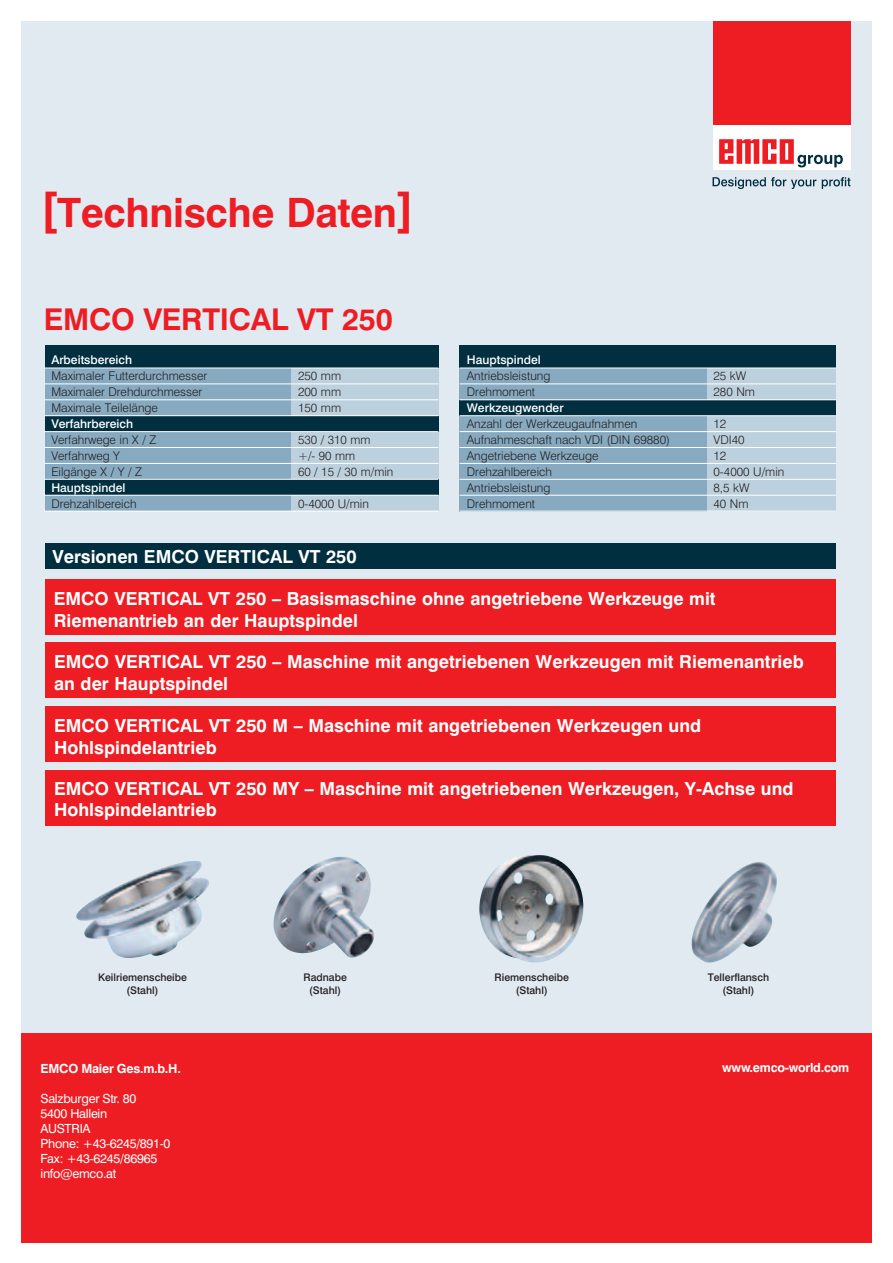
<style>
.page{position:relative;width:893px;height:1263px;background:#fff}
.page>*{position:absolute;margin:0;border:0;box-sizing:border-box;transform-origin:0 0}
.t1{font:700 40.5px "Swiss 721 BT";letter-spacing:-.01em;color:#ee1d23}
.t2{font:700 30px "Swiss 721 BT";letter-spacing:-.01em;color:#ee1d23}
.t3{font:700 18px/21.6px "Swiss 721 BT";color:#fff}
.t4{font:12.6px/15.1px "Swiss 721 BT";letter-spacing:-.02em;color:#fff}
.t5{font:700 12.6px "Swiss 721 BT";letter-spacing:-.02em;color:#fff}
.t6{font:300 12px "Swiss 721 BT";color:#231f20}
.t7{font:500 12px "Swiss 721 BT";color:#fff}
.t8{font:500 10.5px/13.5px "Swiss 721 BT";color:#231f20;text-align:center}
.s1{font-size:45px}
</style>
<div class="page">
<div style="left:21px;top:21px;width:851px;height:1221px;background:#e1eaf1"></div>
<div style="left:713px;top:21px;width:137px;height:105px;background:#ee1d23"></div>
<div style="left:713px;top:126px;width:137px;height:44px;background:#fff"></div>
<svg style="left:712px;top:177px;width:104px;height:12px"></svg>
<svg style="left:822px;top:177px;width:28px;height:12px"></svg>
<svg style="left:719px;top:139px;width:124px;height:28px"></svg>
<div style="left:21px;top:1033px;width:851px;height:209px;background:#ee1d23"></div>
<img style="left:273px;top:857px;width:101px;height:100px">
<img style="left:479px;top:855px;width:104px;height:107px">
<img style="left:691px;top:862px;width:86px;height:101px">
<img style="left:76px;top:861px;width:133px;height:97px">
<div style="left:45px;top:345px;width:393px;height:165px;background:#87aac1"></div>
<div style="left:291px;top:345px;width:147px;height:166px;background:#bdd0de"></div>
<div style="left:460px;top:345px;width:376px;height:166px;background:#87aac1"></div>
<div style="left:707px;top:345px;width:129px;height:166px;background:#bdd0de"></div>
<div style="left:45px;top:345px;width:393px;height:23px;background:#012f40"></div>
<div style="left:45px;top:416px;width:393px;height:16px;background:#012f40"></div>
<div style="left:45px;top:480px;width:393px;height:15px;background:#012f40"></div>
<hr style="left:44px;top:368px;width:394px;height:1px;background:#fff">
<hr style="left:44px;top:383px;width:394px;height:1px;background:#fff">
<hr style="left:44px;top:399px;width:394px;height:1px;background:#fff">
<hr style="left:44px;top:415px;width:394px;height:1px;background:#fff">
<hr style="left:44px;top:431px;width:394px;height:1px;background:#fff">
<hr style="left:44px;top:447px;width:394px;height:1px;background:#fff">
<hr style="left:44px;top:463px;width:394px;height:1px;background:#fff">
<hr style="left:44px;top:479px;width:394px;height:1px;background:#fff">
<hr style="left:44px;top:495px;width:394px;height:1px;background:#fff">
<hr style="left:44px;top:511px;width:394px;height:1px;background:#fff">
<div style="left:460px;top:400px;width:376px;height:15px;background:#012f40"></div>
<div style="left:460px;top:345px;width:376px;height:22px;background:#012f40"></div>
<hr style="left:460px;top:368px;width:376px;height:1px;background:#fff">
<hr style="left:460px;top:383px;width:376px;height:1px;background:#fff">
<hr style="left:460px;top:399px;width:376px;height:1px;background:#fff">
<hr style="left:460px;top:415px;width:376px;height:1px;background:#fff">
<hr style="left:460px;top:431px;width:376px;height:1px;background:#fff">
<hr style="left:460px;top:447px;width:376px;height:1px;background:#fff">
<hr style="left:460px;top:463px;width:376px;height:1px;background:#fff">
<hr style="left:460px;top:479px;width:376px;height:1px;background:#fff">
<hr style="left:460px;top:495px;width:376px;height:1px;background:#fff">
<hr style="left:460px;top:511px;width:376px;height:1px;background:#fff">
<div style="left:45px;top:543px;width:791px;height:26px;background:#012f40"></div>
<div style="left:45px;top:579px;width:791px;height:55px;background:#ee1d23"></div>
<div style="left:45px;top:643px;width:791px;height:55px;background:#ee1d23"></div>
<div style="left:45px;top:706px;width:791px;height:56px;background:#ee1d23"></div>
<div style="left:45px;top:770px;width:791px;height:56px;background:#ee1d23"></div>
<h1 class="t1" style="left:40px;top:197px;width:375px"><span class="s1">[</span>Technische Daten<span class="s1">]</span></h1>
<h2 class="t2" style="left:44px;top:308px;width:350px">EMCO VERTICAL VT 250</h2>
<p class="t7" style="left:51px;top:355px;width:82px">Arbeitsbereich</p>
<p class="t6" style="left:51px;top:371px;width:157px">Maximaler Futterdurchmesser</p>
<p class="t6" style="left:298px;top:371px;width:45px">250 mm</p>
<p class="t6" style="left:51px;top:387px;width:152px">Maximaler Drehdurchmesser</p>
<p class="t6" style="left:298px;top:387px;width:45px">200 mm</p>
<p class="t6" style="left:51px;top:403px;width:108px">Maximale Teilelänge</p>
<p class="t6" style="left:298px;top:403px;width:45px">150 mm</p>
<p class="t7" style="left:51px;top:419px;width:83px">Verfahrbereich</p>
<p class="t6" style="left:51px;top:435px;width:106px">Verfahrwege in X / Z</p>
<p class="t6" style="left:298px;top:435px;width:74px">530 / 310 mm</p>
<p class="t6" style="left:51px;top:451px;width:70px">Verfahrweg Y</p>
<p class="t6" style="left:298px;top:451px;width:59px">+/- 90 mm</p>
<p class="t6" style="left:51px;top:467px;width:92px">Eilgänge X / Y / Z</p>
<p class="t6" style="left:298px;top:467px;width:97px">60 / 15 / 30 m/min</p>
<p class="t7" style="left:51px;top:483px;width:76px">Hauptspindel</p>
<p class="t6" style="left:51px;top:498px;width:87px">Drehzahlbereich</p>
<p class="t6" style="left:298px;top:498px;width:72px">0-4000 U/min</p>
<h3 class="t3" style="left:52px;top:548px;width:306px">Versionen EMCO VERTICAL VT 250</h3>
<p class="t7" style="left:467px;top:355px;width:76px">Hauptspindel</p>
<p class="t6" style="left:467px;top:371px;width:85px">Antriebsleistung</p>
<p class="t6" style="left:713px;top:371px;width:34px">25 kW</p>
<p class="t6" style="left:467px;top:387px;width:70px">Drehmoment</p>
<p class="t6" style="left:713px;top:387px;width:43px">280 Nm</p>
<p class="t7" style="left:467px;top:403px;width:98px">Werkzeugwender</p>
<p class="t6" style="left:467px;top:419px;width:172px">Anzahl der Werkzeugaufnahmen</p>
<p class="t6" style="left:713px;top:419px;width:14px">12</p>
<p class="t6" style="left:467px;top:435px;width:205px">Aufnahmeschaft nach VDI (DIN 69880)</p>
<p class="t6" style="left:713px;top:435px;width:33px">VDI40</p>
<p class="t6" style="left:467px;top:451px;width:133px">Angetriebene Werkzeuge</p>
<p class="t6" style="left:713px;top:451px;width:14px">12</p>
<p class="t6" style="left:467px;top:467px;width:87px">Drehzahlbereich</p>
<p class="t6" style="left:713px;top:467px;width:72px">0-4000 U/min</p>
<p class="t6" style="left:467px;top:483px;width:85px">Antriebsleistung</p>
<p class="t6" style="left:713px;top:483px;width:37px">8,5 kW</p>
<p class="t6" style="left:467px;top:498px;width:70px">Drehmoment</p>
<p class="t6" style="left:713px;top:498px;width:37px">40 Nm</p>
<h3 class="t3" style="left:54px;top:589px;width:663px">EMCO VERTICAL VT 250 – Basismaschine ohne angetriebene Werkzeuge mit<br>Riemenantrieb an der Hauptspindel</h3>
<h3 class="t3" style="left:54px;top:653px;width:751px">EMCO VERTICAL VT 250 – Maschine mit angetriebenen Werkzeugen mit Riemenantrieb an der Hauptspindel</h3>
<h3 class="t3" style="left:54px;top:716px;width:648px">EMCO VERTICAL VT 250 M – Maschine mit angetriebenen Werkzeugen und<br>Hohlspindelantrieb</h3>
<h3 class="t3" style="left:54px;top:779px;width:741px">EMCO VERTICAL VT 250 MY – Maschine mit angetriebenen Werkzeugen, Y-Achse und<br>Hohlspindelantrieb</h3>
<p class="t8" style="left:98px;top:971px;width:90px">Keilriemenscheibe (Stahl)</p>
<p class="t8" style="left:303px;top:971px;width:45px">Radnabe (Stahl)</p>
<p class="t8" style="left:495px;top:971px;width:76px">Riemenscheibe (Stahl)</p>
<p class="t8" style="left:708px;top:971px;width:63px">Tellerflansch (Stahl)</p>
<p class="t5" style="left:40px;top:1063px;width:142px">EMCO Maier Ges.m.b.H.</p>
<p class="t4" style="left:40px;top:1092px;width:131px">Salzburger Str. 80<br>5400 Hallein<br>AUSTRIA<br>Phone: +43-6245/891-0<br>Fax: +43-6245/86965 info@emco.at</p>
<p class="t5" style="left:722px;top:1062px;width:129px">www.emco-world.com</p>
</div>
